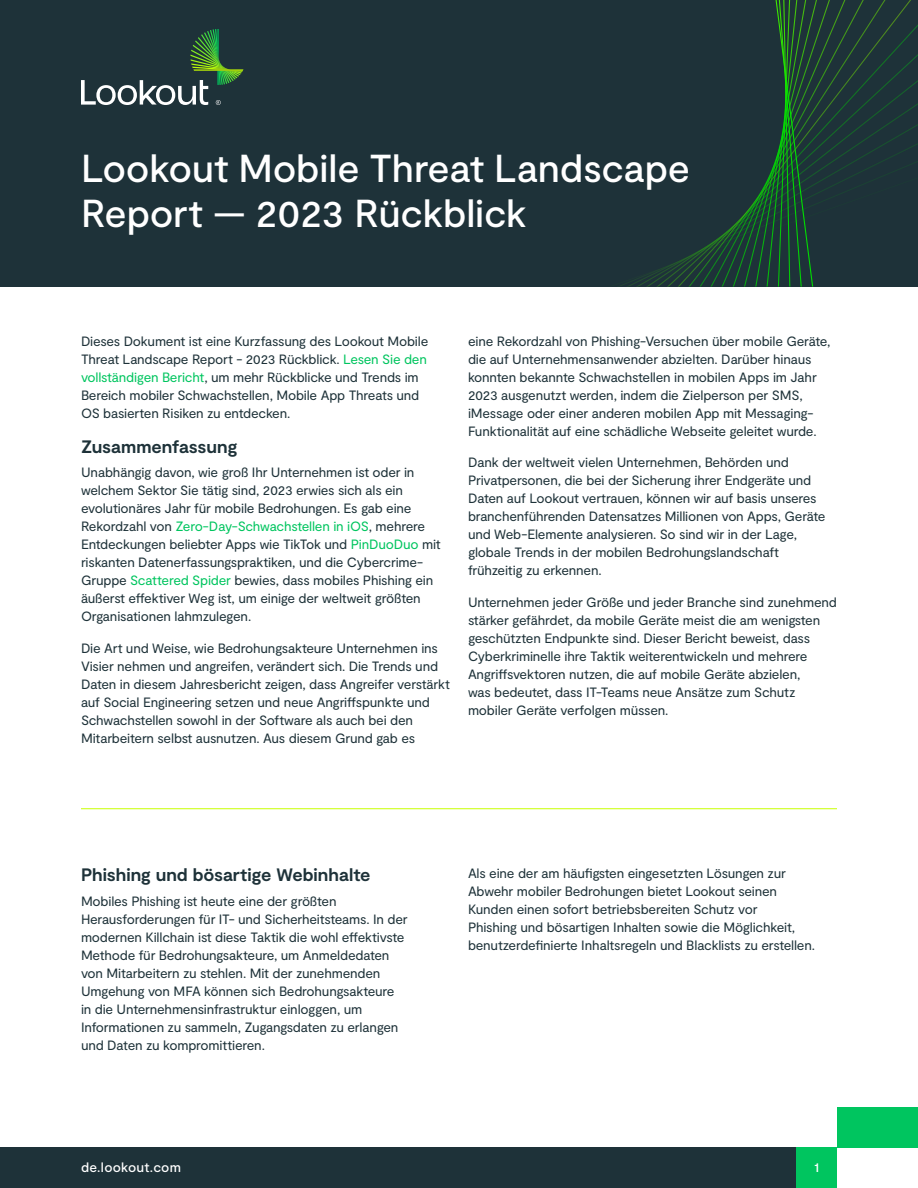
<style>
.page{position:relative;width:918px;height:1188px;background:#fff}
.page>*{position:absolute;margin:0;border:0;box-sizing:border-box;transform-origin:0 0}
.Cover_Page_Headline_-_Lookout_White{font:500 39px/45px "Moderat";letter-spacing:-.005em;color:#fff}
.Paragraph_Headline_-_Lookout_Black{font:700 18px "Moderat";letter-spacing:-.005em;color:#1e3239}
.Body_Copy{font:13.5px/18px "Moderat";letter-spacing:-.015em;color:#1e3239}
.t1{font:500 13.5px "Moderat";letter-spacing:.02em;color:#fff}
.s1{color:#00c55f}
</style>
<div class="page">
<div style="left:0;top:1148px;width:796px;height:40px;background:#1e3239"></div>
<div style="left:796px;top:1148px;width:41px;height:40px;background:#00c55f"></div>
<div style="left:837px;top:1107px;width:81px;height:41px;background:#00c55f"></div>
<div style="left:0;top:0;width:918px;height:287px;background:#1e3239"></div>
<svg style="left:633px;top:0;width:285px;height:287px"></svg>
<svg style="left:666px;top:0;width:224px;height:287px"></svg>
<svg style="left:698px;top:0;width:20px;height:287px"></svg>
<svg style="left:718px;top:0;width:146px;height:287px"></svg>
<svg style="left:81px;top:29px;width:162px;height:76px"></svg>
<hr style="left:81px;top:808px;width:756px;height:1px;background:#c8ff00">
<p class="Cover_Page_Headline_-_Lookout_White" style="left:81px;top:148px;width:611px">Lookout Mobile Threat Landscape<br>Report — 2023 Rückblick</p>
<p class="Body_Copy" style="left:81px;top:332px;width:349px">Dieses Dokument ist eine Kurzfassung des Lookout Mobile Threat Landscape Report - 2023 Rückblick. <span class="s1">Lesen Sie den vollständigen Bericht</span>, um mehr Rückblicke und Trends im Bereich mobiler Schwachstellen, Mobile App Threats und OS basierten Risiken zu entdecken.</p>
<p class="Paragraph_Headline_-_Lookout_Black" style="left:81px;top:436px;width:158px">Zusammenfassung</p>
<p class="Body_Copy" style="left:81px;top:464px;width:361px">Unabhängig davon, wie groß Ihr Unternehmen ist oder in welchem Sektor Sie tätig sind, 2023 erwies sich als ein evolutionäres Jahr für mobile Bedrohungen. Es gab eine Rekordzahl von <span class="s1">Zero-Day-Schwachstellen in iOS</span>, mehrere Entdeckungen beliebter Apps wie TikTok und <span class="s1">PinDuoDuo</span> mit riskanten Datenerfassungspraktiken, und die Cybercrime-Gruppe <span class="s1">Scattered Spider</span> bewies, dass mobiles Phishing ein äußerst effektiver Weg ist, um einige der weltweit größten Organisationen lahmzulegen.</p>
<p class="Body_Copy" style="left:81px;top:640px;width:371px">Die Art und Weise, wie Bedrohungsakteure Unternehmen ins Visier nehmen und angreifen, verändert sich. Die Trends und Daten in diesem Jahresbericht zeigen, dass Angreifer verstärkt auf Social Engineering setzen und neue Angriffspunkte und Schwachstellen sowohl in der Software als auch bei den Mitarbeitern selbst ausnutzen. Aus diesem Grund gab es</p>
<p class="Body_Copy" style="left:468px;top:332px;width:364px">eine Rekordzahl von Phishing-Versuchen über mobile Geräte, die auf Unternehmensanwender abzielten. Darüber hinaus konnten bekannte Schwachstellen in mobilen Apps im Jahr 2023 ausgenutzt werden, indem die Zielperson per SMS, iMessage oder einer anderen mobilen App mit Messaging-Funktionalität auf eine schädliche Webseite geleitet wurde.</p>
<p class="Body_Copy" style="left:468px;top:454px;width:359px">Dank der weltweit vielen Unternehmen, Behörden und Privatpersonen, die bei der Sicherung ihrer Endgeräte und Daten auf Lookout vertrauen, können wir auf basis unseres branchenführenden Datensatzes Millionen von Apps, Geräte und Web-Elemente analysieren. So sind wir in der Lage, globale Trends in der mobilen Bedrohungslandschaft frühzeitig zu erkennen.</p>
<p class="Body_Copy" style="left:468px;top:593px;width:370px">Unternehmen jeder Größe und jeder Branche sind zunehmend stärker gefährdet, da mobile Geräte meist die am wenigsten geschützten Endpunkte sind. Dieser Bericht beweist, dass Cyberkriminelle ihre Taktik weiterentwickeln und mehrere Angriffsvektoren nutzen, die auf mobile Geräte abzielen,<br>was bedeutet, dass IT-Teams neue Ansätze zum Schutz mobiler Geräte verfolgen müssen.</p>
<p class="Paragraph_Headline_-_Lookout_Black" style="left:81px;top:865px;width:291px">Phishing und bösartige Webinhalte</p>
<p class="Body_Copy" style="left:81px;top:893px;width:328px">Mobiles Phishing ist heute eine der größten Herausforderungen für IT- und Sicherheitsteams. In der modernen Killchain ist diese Taktik die wohl effektivste Methode für Bedrohungsakteure, um Anmeldedaten von Mitarbeitern zu stehlen. Mit der zunehmenden Umgehung von MFA können sich Bedrohungsakteure in die Unternehmensinfrastruktur einloggen, um Informationen zu sammeln, Zugangsdaten zu erlangen und Daten zu kompromittieren.</p>
<p class="Body_Copy" style="left:468px;top:864px;width:349px">Als eine der am häufigsten eingesetzten Lösungen zur Abwehr mobiler Bedrohungen bietet Lookout seinen Kunden einen sofort betriebsbereiten Schutz vor<br>Phishing und bösartigen Inhalten sowie die Möglichkeit, benutzerdefinierte Inhaltsregeln und Blacklists zu erstellen.</p>
<p class="t1" style="left:81px;top:1159px;width:102px">de.lookout.com</p>
<p class="t1" style="left:814px;top:1159px;width:7px">1</p>
</div>
